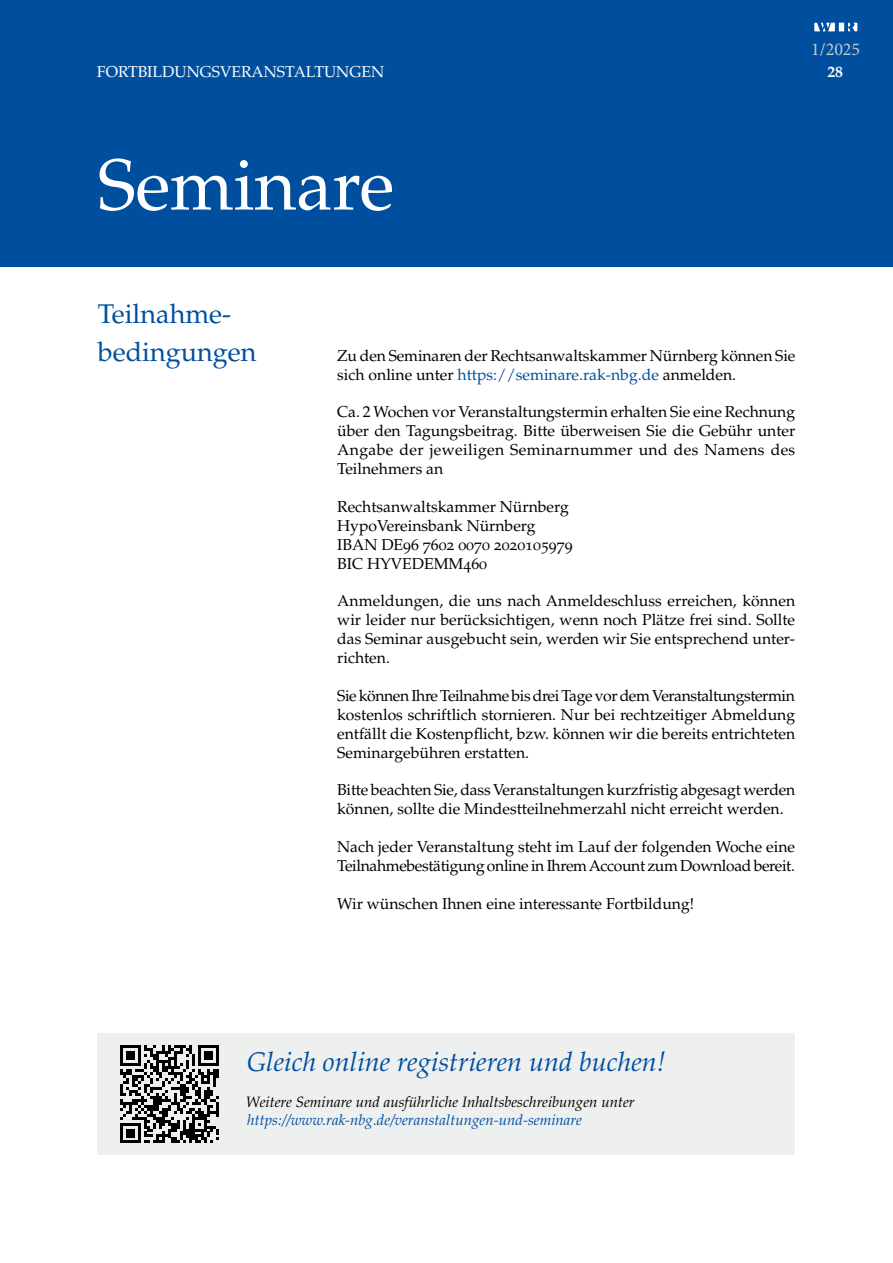
<style>
.page{position:relative;width:893px;height:1263px;background:#fff}
.page>*{position:absolute;margin:0;border:0;box-sizing:border-box;transform-origin:0 0}
.t1{font:72px "Palatino LT Std";color:#fff}
.t2{font:italic 27px "Palatino LT Std";color:#004f9f}
.t3{font:27px/37.8px "Palatino LT Std";color:#004f9f}
.t4{font:18px "Minion Pro";color:#c6cdcb}
.t5{font:15.75px/18.9px "Palatino LT Std";color:#000}
.t6{font:15.75px/18.9px "Palatino LT Std";letter-spacing:-.025em;color:#000}
.t7{font:15.75px "Palatino LT Std";color:#fff}
.t8{font:700 15.75px "Palatino LT Std";color:#fff}
.t9{font:italic 15px "Palatino LT Std";color:#000}
.t10{font:italic 15px "Palatino LT Std";color:#004f9f}
.s1{color:#004f9f}
</style>
<div class="page">
<div style="left:0;top:0;width:893px;height:266px;background:#004f9f"></div>
<svg style="left:814px;top:22px;width:44px;height:10px"></svg>
<div style="left:98px;top:1033px;width:697px;height:121px;background:#eef0f0"></div>
<svg style="left:120px;top:1045px;width:99px;height:98px"></svg>
<p class="t7" style="left:97px;top:63px;width:289px">FORTBILDUNGSVERANSTALTUNGEN</p>
<h1 class="t1" style="left:98px;top:143px;width:298px">Seminare</h1>
<p class="t4" style="left:811px;top:37px;width:51px">1/2025</p>
<p class="t8" style="left:827px;top:63px;width:17px">28</p>
<h2 class="t3" style="left:98px;top:295px;width:160px">Teilnahme&shy;bedingungen</h2>
<p class="t5" style="left:337px;top:346px;width:460px">Zu den Seminaren der Rechtsanwaltskammer Nürnberg können Sie sich online unter <span class="s1">https://seminare.rak-nbg.de</span> anmelden.</p>
<p class="t5" style="left:337px;top:403px;width:460px;text-align:justify">Ca. 2 Wochen vor Veranstaltungstermin erhalten Sie eine Rechnung über den Tagungsbeitrag. Bitte überweisen Sie die Gebühr unter Angabe der jeweiligen Seminarnummer und des Namens des Teilnehmers an</p>
<p class="t5" style="left:337px;top:497px;width:237px">Rechtsanwaltskammer Nürnberg<br>HypoVereinsbank Nürnberg<br>IBAN DE96 7602 0070 2020105979<br>BIC HYVEDEMM460</p>
<p class="t5" style="left:337px;top:592px;width:460px;text-align:justify">Anmeldungen, die uns nach Anmeldeschluss erreichen, können wir leider nur berücksichtigen, wenn noch Plätze frei sind. Sollte das Seminar ausgebucht sein, werden wir Sie entsprechend unter&shy;richten.</p>
<p class="t5" style="left:337px;top:686px;width:459px;text-align:justify">Sie können Ihre Teilnahme bis drei Tage vor dem Veranstaltungstermin kostenlos schriftlich stornieren. Nur bei rechtzeitiger Abmeldung entfällt die Kostenpflicht, bzw. können wir die bereits entrichteten Seminargebühren erstatten.</p>
<p class="t5" style="left:337px;top:781px;width:460px">Bitte beachten Sie, dass Veranstaltungen kurzfristig abgesagt werden können, sollte die Mindestteilnehmerzahl nicht erreicht werden.</p>
<p class="t6" style="left:337px;top:838px;width:459px">Nach jeder Veranstaltung steht im Lauf der folgenden Woche eine<br>Teilnahmebestätigung online in Ihrem Account zum Download bereit.</p>
<p class="t5" style="left:337px;top:894px;width:358px">Wir wünschen Ihnen eine interessante Fortbildung!</p>
<h2 class="t2" style="left:247px;top:1046px;width:421px">Gleich online registrieren und buchen!</h2>
<p class="t9" style="left:246px;top:1093px;width:390px">Weitere Seminare und ausführliche Inhaltsbeschreibungen unter</p>
<p class="t10" style="left:247px;top:1111px;width:336px">https://www.rak-nbg.de/veranstaltungen-und-seminare</p>
</div>
